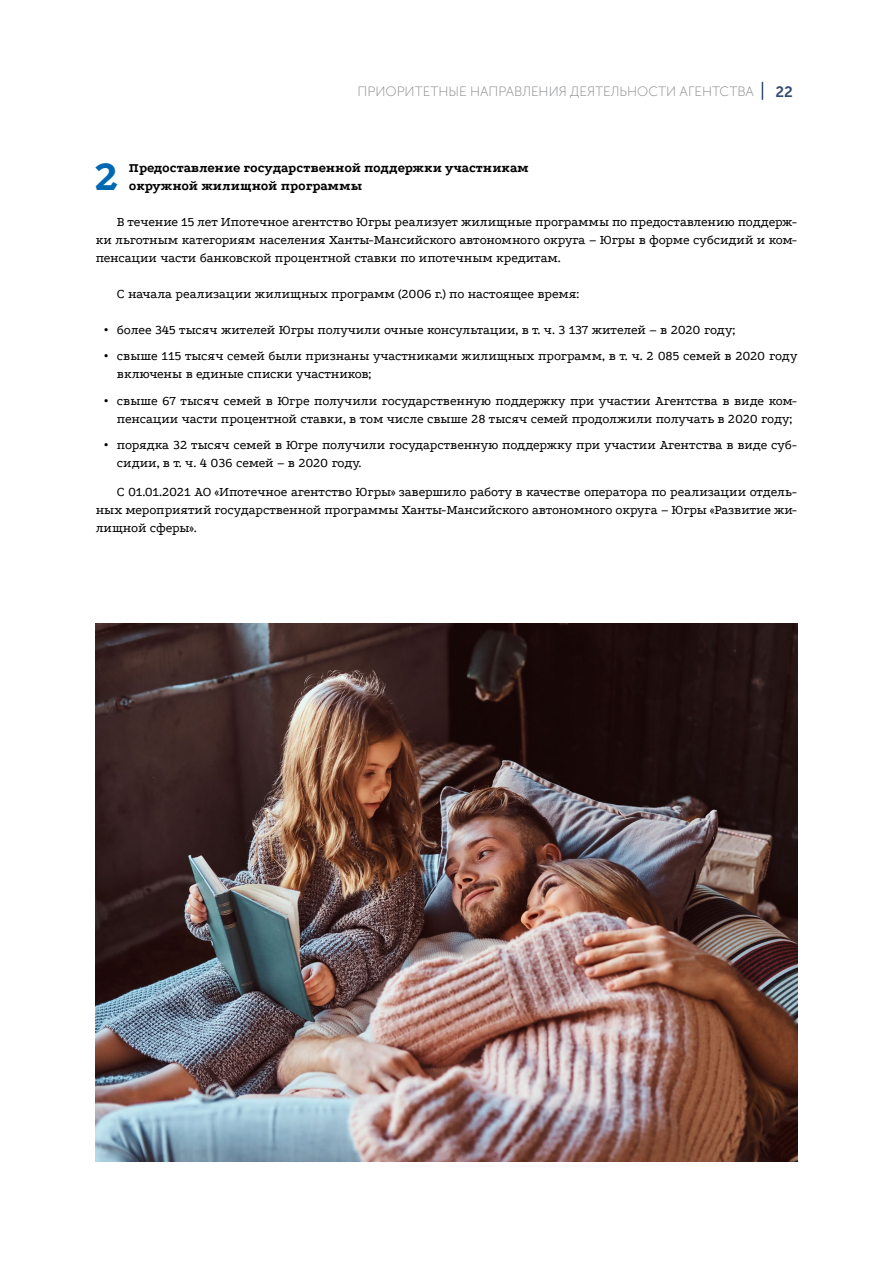
<style>
.page{position:relative;width:893px;height:1263px;background:#fff}
.page>*{position:absolute;margin:0;border:0;box-sizing:border-box;transform-origin:0 0}
.t1{font:800 44.1px "Podkova";color:#0067b2}
.t2{font:15px "Museo Sans Cyrillic 700";color:#324e71}
.t3{font:13.5px/18px "Podkova";color:#000;text-align:justify}
.t4{font:800 13.5px/18px "Podkova";color:#000}
.t5{font:13.5px "Museo Sans Cyrillic 100";color:#808285}
</style>
<div class="page">
<svg style="left:762px;top:82px;width:1px;height:18px"></svg>
<img style="left:96px;top:624px;width:701px;height:538px">
<p class="t5" style="left:358px;top:84px;width:398px">ПРИОРИТЕТНЫЕ НАПРАВЛЕНИЯ ДЕЯТЕЛЬНОСТИ АГЕНТСТВА</p>
<p class="t2" style="left:776px;top:83px;width:19px">22</p>
<h1 class="t1" style="left:95px;top:143px;width:26px">2</h1>
<p class="t4" style="left:129px;top:158px;width:401px">Предоставление государственной поддержки участникам окружной жилищной программы</p>
<p class="t3" style="left:96px;top:212px;width:703px;text-indent:21px">В течение 15 лет Ипотечное агентство Югры реализует жилищные программы по предоставлению поддерж&shy;ки льготным категориям населения Ханты-Мансийского автономного округа – Югры в форме субсидий и ком&shy;пенсации части банковской процентной ставки по ипотечным кредитам.</p>
<p class="t3" style="left:117px;top:284px;width:464px">С начала реализации жилищных программ (2006 г.) по настоящее время:</p>
<p class="t3" style="left:104px;top:320px;width:632px">• более 345 тысяч жителей Югры получили очные консультации, в т. ч. 3 137 жителей – в 2020 году;</p>
<p class="t3" style="left:117px;top:347px;width:682px;text-indent:-13px">• свыше 115 тысяч семей были признаны участниками жилищных программ, в т. ч. 2 085 семей в 2020 году включены в единые списки участников;</p>
<p class="t3" style="left:104px;top:391px;width:695px;text-align:center">• свыше 67 тысяч семей в Югре получили государственную поддержку при участии Агентства в виде ком&shy;пенсации части процентной ставки, в том числе свыше 28 тысяч семей продолжили получать в 2020 году;</p>
<p class="t3" style="left:117px;top:436px;width:682px;text-indent:-13px">• порядка 32 тысяч семей в Югре получили государственную поддержку при участии Агентства в виде суб&shy;сидии, в т. ч. 4 036 семей – в 2020 году.</p>
<p class="t3" style="left:96px;top:482px;width:703px;text-indent:21px">С 01.01.2021 АО «Ипотечное агентство Югры» завершило работу в качестве оператора по реализации отдель&shy;ных мероприятий государственной программы Ханты-Мансийского автономного округа – Югры «Развитие жи&shy;лищной сферы».</p>
</div>
